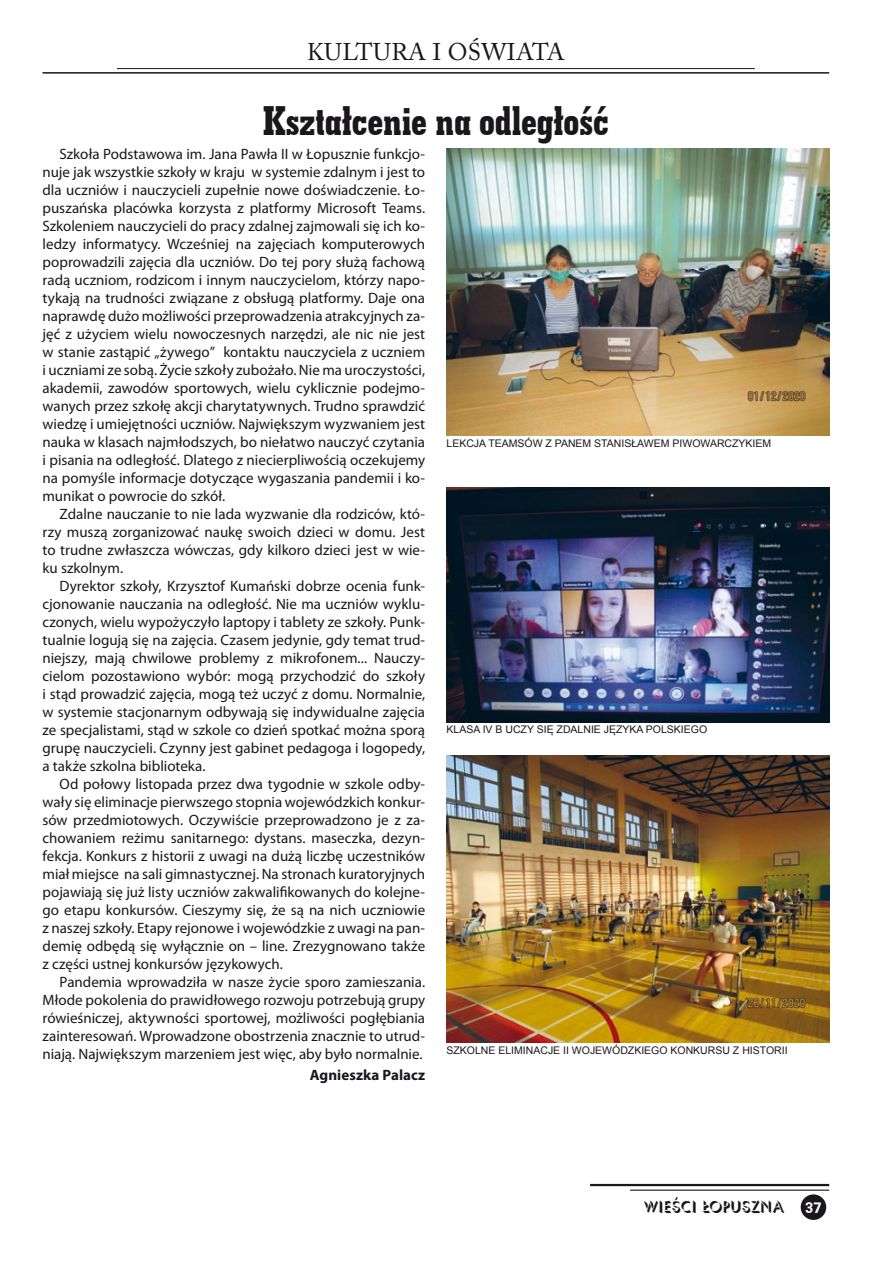
<style>
.page{position:relative;width:893px;height:1263px;background:#fff}
.page>*{position:absolute;margin:0;border:0;box-sizing:border-box;transform-origin:0 0}
.t1{font:42px "Geom Slab 703 BT Pl Cd Xtra Bd";color:#1a171c}
.t2{font:24px "Adobe Caslon Pro";letter-spacing:.015em;color:#1a171c}
.t3{font:16.5px "Umbrella";color:#1a171c}
.t4{font:15px/18px "Myriad Pro";color:#1a171c;text-align:justify}
.t5{font:700 15px "Myriad Pro";letter-spacing:.005em;color:#1a171c}
.t6{font:700 15px "Zurich L2";color:#fff}
.t7{font:10.5px "Arial";color:#1a171c}
</style>
<div class="page">
<div style="left:801px;top:1194px;width:25px;height:26px;background:#1a171c;border-radius:50%"></div>
<hr style="left:590px;top:1184px;width:239px;height:2px;background:#1a171c">
<hr style="left:630px;top:1189px;width:199px;height:2px;background:#1a171c">
<hr style="left:43px;top:72px;width:786px;height:2px;background:#1a171c">
<hr style="left:117px;top:68px;width:638px;height:1px;background:#1a171c">
<img style="left:446px;top:148px;width:383px;height:287px">
<img style="left:446px;top:487px;width:383px;height:235px">
<img style="left:446px;top:755px;width:383px;height:287px">
<h2 class="t2" style="left:307px;top:38px;width:259px">KU LTURA I OŚWIATA</h2>
<h1 class="t1" style="left:263px;top:94px;width:348px">Kształcenie na odległość</h1>
<p class="t4" style="left:43px;top:145px;width:384px;text-indent:17px">Szkoła Podstawowa im. Jana Pawła II w Łopusznie funkcjo&shy;nuje jak wszystkie szkoły w kraju w systemie zdalnym i jest to dla uczniów i nauczycieli zupełnie nowe doświadczenie. Ło&shy;puszańska placówka korzysta z platformy Microsoft Teams.<br>Szkoleniem nauczycieli do pracy zdalnej zajmowali się ich ko&shy;ledzy informatycy. Wcześniej na zajęciach komputerowych poprowadzili zajęcia dla uczniów. Do tej pory służą fachową radą uczniom, rodzicom i innym nauczycielom, którzy napo&shy;tykają na trudności związane z obsługą platformy. Daje ona naprawdę dużo możliwości przeprowadzenia atrakcyjnych za&shy;jęć z użyciem wielu nowoczesnych narzędzi, ale nic nie jest w stanie zastąpić „żywego” kontaktu nauczyciela z uczniem i uczniami ze sobą. Życie szkoły zubożało. Nie ma uroczystości, akademii, zawodów sportowych, wielu cyklicznie podejmo&shy;wanych przez szkołę akcji charytatywnych. Trudno sprawdzić wiedzę i umiejętności uczniów. Największym wyzwaniem jest nauka w klasach najmłodszych, bo niełatwo nauczyć czytania i pisania na odległość. Dlatego z niecierpliwością oczekujemy na pomyśle informacje dotyczące wygaszania pandemii i ko&shy;munikat o powrocie do szkół.</p>
<p class="t4" style="left:43px;top:505px;width:384px;text-indent:17px">Zdalne nauczanie to nie lada wyzwanie dla rodziców, któ&shy;rzy muszą zorganizować naukę swoich dzieci w domu. Jest to trudne zwłaszcza wówczas, gdy kilkoro dzieci jest w wie&shy;ku szkolnym.</p>
<p class="t4" style="left:43px;top:577px;width:384px;text-indent:17px">Dyrektor szkoły, Krzysztof Kumański dobrze ocenia funk&shy;cjonowanie nauczania na odległość. Nie ma uczniów wyklu&shy;czonych, wielu wypożyczyło laptopy i tablety ze szkoły. Punk&shy;tualnie logują się na zajęcia. Czasem jedynie, gdy temat trud&shy;niejszy, mają chwilowe problemy z mikrofonem... Nauczy&shy;cielom pozostawiono wybór: mogą przychodzić do szkoły i stąd prowadzić zajęcia, mogą też uczyć z domu. Normalnie, w systemie stacjonarnym odbywają się indywidualne zajęcia ze specjalistami, stąd w szkole co dzień spotkać można sporą grupę nauczycieli. Czynny jest gabinet pedagoga i logopedy, a także szkolna biblioteka.</p>
<p class="t4" style="left:43px;top:775px;width:384px;text-indent:17px">Od połowy listopada przez dwa tygodnie w szkole odby&shy;wały się eliminacje pierwszego stopnia wojewódzkich konkur&shy;sów przedmiotowych. Oczywiście przeprowadzono je z za&shy;chowaniem reżimu sanitarnego: dystans. maseczka, dezyn&shy;fekcja. Konkurs z historii z uwagi na dużą liczbę uczestników miał miejsce na sali gimnastycznej. Na stronach kuratoryjnych pojawiają się już listy uczniów zakwalifikowanych do kolejne&shy;go etapu konkursów. Cieszymy się, że są na nich uczniowie z naszej szkoły. Etapy rejonowe i wojewódzkie z uwagi na pan&shy;demię odbędą się wyłącznie on – line. Zrezygnowano także z części ustnej konkursów językowych.</p>
<p class="t4" style="left:43px;top:973px;width:384px;text-indent:17px">Pandemia wprowadziła w nasze życie sporo zamieszania.<br>Młode pokolenia do prawidłowego rozwoju potrzebują grupy rówieśniczej, aktywności sportowej, możliwości pogłębiania zainteresowań. Wprowadzone obostrzenia znacznie to utrud&shy;niają. Największym marzeniem jest więc, aby było normalnie.</p>
<p class="t5" style="left:310px;top:1065px;width:117px">Agnieszka Palacz</p>
<p class="t7" style="left:446px;top:436px;width:326px">LEKCJA TEAMSÓW Z PANEM STANISŁAWEM PIWOWARCZYKIEM</p>
<p class="t7" style="left:446px;top:722px;width:262px">KLASA IV B UCZY SIĘ ZDALNIE JĘZYKA POLSKIEGO</p>
<p class="t7" style="left:446px;top:1043px;width:343px">SZKOLNE ELIMINACJE II WOJEWÓDZKIEGO KONKURSU Z H ISTORII</p>
<p class="t3" style="left:644px;top:1196px;width:141px">WIEŚCI ŁOPUSZNA</p>
<p class="t6" style="left:805px;top:1197px;width:18px">37</p>
</div>
